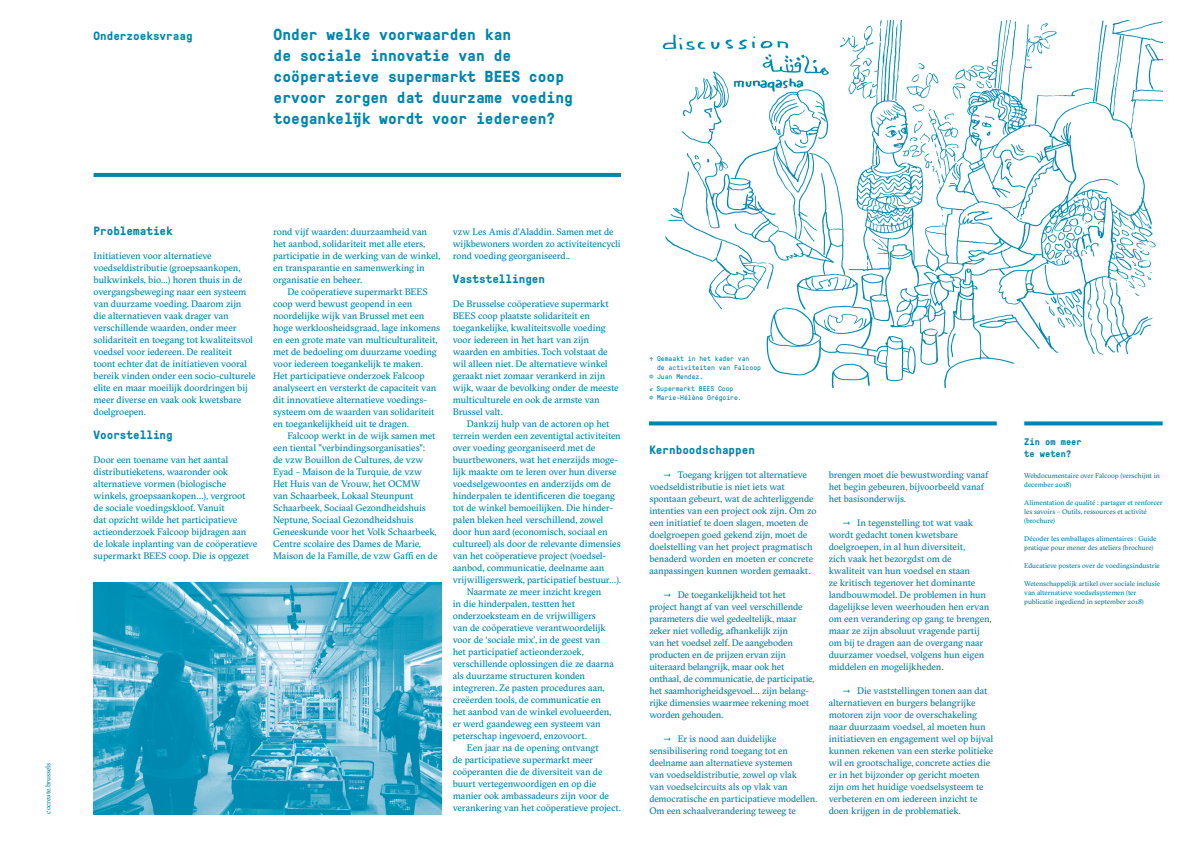
<style>
.page{position:relative;width:1191px;height:842px;background:#fff}
.page>*{position:absolute;margin:0;border:0;box-sizing:border-box;transform-origin:0 0}
.t1{font:700 16px/21px "GT Pressura Mono";color:#0085ad}
.t2{font:700 12px "GT Pressura Mono";color:#0085ad}
.t3{font:9.5px/12px "GT Sectra";letter-spacing:-.01em;color:#0085ad}
.t4{font:700 9.5px/12px "GT Pressura Mono";color:#0085ad}
.t5{font:7px/9px "GT Sectra";letter-spacing:-.01em;color:#0085ad}
.t6{font:7px/9px "GT Pressura Mono";color:#0085ad}
.s1{font-weight:700}
</style>
<div class="page">
<svg style="left:94px;top:173px;width:527px;height:4px;background:#0486ae"></svg>
<svg style="left:649px;top:421px;width:347px;height:4px"></svg>
<svg style="left:1024px;top:421px;width:138px;height:4px"></svg>
<img style="left:94px;top:582px;width:347px;height:232px">
<img style="left:662px;top:21px;width:500px;height:366px">
<p class="t5" style="left:44px;top:814px;width:52px;rotate:-90deg">cocreate.brussels</p>
<p class="t2" style="left:94px;top:27px;width:101px">Onderzoeksvraag</p>
<h1 class="t1" style="left:274px;top:24px;width:301px">Onder welke voorwaarden kan<br>de sociale innovatie van de coöperatieve supermarkt BEES coop ervoor zorgen dat duurzame voeding toegankelijk wordt voor iedereen?</h1>
<p class="t2" style="left:94px;top:222px;width:81px">Problematiek</p>
<p class="t3" style="left:94px;top:250px;width:163px">Initiatieven voor alternatieve voedseldistributie (groepsaankopen, bulkwinkels, bio…) horen thuis in de overgangsbeweging naar een systeem van duurzame voeding. Daarom zijn die alternatieven vaak drager van verschillende waarden, onder meer solidariteit en toegang tot kwaliteitsvol voedsel voor iedereen. De realiteit toont echter dat de initiatieven vooral bereik vinden onder een socio-culturele elite en maar moeilijk doordringen bij meer diverse en vaak ook kwetsbare doelgroepen.</p>
<p class="t2" style="left:94px;top:426px;width:81px">Voorstelling</p>
<p class="t3" style="left:94px;top:454px;width:165px">Door een toename van het aantal distributieketens, waaronder ook alternatieve vormen (biologische winkels, groepsaankopen…), vergroot de sociale voedingskloof. Vanuit<br>dat opzicht wilde het participatieve actieonderzoek Falcoop bijdragen aan de lokale inplanting van de coöperatieve supermarkt BEES coop. Die is opgezet</p>
<p class="t3" style="left:273px;top:226px;width:168px">rond vijf waarden: duurzaamheid van het aanbod, solidariteit met alle eters, participatie in de werking van de winkel, en transparantie en samenwerking in organisatie en beheer.</p>
<p class="t3" style="left:273px;top:286px;width:169px;text-indent:14px">De coöperatieve supermarkt BEES coop werd bewust geopend in een noordelijke wijk van Brussel met een hoge werkloosheidsgraad, lage inkomens en een grote mate van multiculturaliteit, met de bedoeling om duurzame voeding voor iedereen toegankelijk te maken.<br>Het participatieve onderzoek Falcoop analyseert en versterkt de capaciteit van dit innovatieve alternatieve voedings&shy;systeem om de waarden van solidariteit en toegankelijkheid uit te dragen.</p>
<p class="t3" style="left:273px;top:430px;width:166px;text-indent:14px">Falcoop werkt in de wijk samen met een tiental "verbindingsorganisaties":<br>de vzw Bouillon de Cultures, de vzw Eyad – Maison de la Turquie, de vzw Het Huis van de Vrouw, het OCMW van Schaarbeek, Lokaal Steunpunt Schaarbeek, Sociaal Gezondheidshuis Neptune, Sociaal Gezondheidshuis Geneeskunde voor het Volk Schaarbeek, Centre scolaire des Dames de Marie, Maison de la Famille, de vzw Gaffi en de</p>
<p class="t3" style="left:453px;top:226px;width:169px">vzw Les Amis d’Aladdin. Samen met de wijkbewoners worden zo activiteitencycli rond voeding georganiseerd..</p>
<p class="t2" style="left:453px;top:270px;width:94px">Vaststellingen</p>
<p class="t3" style="left:453px;top:298px;width:168px">De Brusselse coöperatieve supermarkt BEES coop plaatste solidariteit en toegankelijke, kwaliteitsvolle voeding voor iedereen in het hart van zijn waarden en ambities. Toch volstaat de wil alleen niet. De alternatieve winkel geraakt niet zomaar verankerd in zijn wijk, waar de bevolking onder de meeste multiculturele en ook de armste van Brussel valt.</p>
<p class="t3" style="left:467px;top:418px;width:144px">Dankzij hulp van de actoren op het</p>
<p class="t3" style="left:453px;top:430px;width:169px">terrein werden een zeventigtal activiteiten</p>
<p class="t3" style="left:453px;top:442px;width:144px">over voeding georganiseerd met de</p>
<p class="t3" style="left:453px;top:454px;width:166px">buurtbewoners, wat het enerzijds moge-</p>
<p class="t3" style="left:453px;top:466px;width:165px">lijk maakte om te leren over hun diverse</p>
<p class="t3" style="left:453px;top:478px;width:160px">voedselgewoontes en anderzijds om de</p>
<p class="t3" style="left:453px;top:490px;width:164px">hinderpalen te identificeren die toegang</p>
<p class="t3" style="left:453px;top:502px;width:161px">tot de winkel bemoeilijken. Die hinder-</p>
<p class="t3" style="left:453px;top:514px;width:152px">palen bleken heel verschillend, zowel</p>
<p class="t3" style="left:453px;top:526px;width:157px">door hun aard (economisch, sociaal en</p>
<p class="t3" style="left:453px;top:538px;width:169px">cultureel) als door de relevante dimensies</p>
<p class="t3" style="left:453px;top:550px;width:154px">van het coöperatieve project (voedsel-</p>
<p class="t3" style="left:453px;top:562px;width:153px">aanbod, communicatie, deelname aan</p>
<p class="t3" style="left:453px;top:574px;width:170px">vrijwilligerswerk, participatief bestuur…).</p>
<p class="t3" style="left:467px;top:586px;width:136px">Naarmate ze meer inzicht kregen</p>
<p class="t3" style="left:453px;top:598px;width:124px">in die hinderpalen, testten het</p>
<p class="t3" style="left:453px;top:610px;width:145px">onderzoeksteam en de vrijwilligers</p>
<p class="t3" style="left:453px;top:622px;width:154px">van de coöperatieve verantwoordelijk</p>
<p class="t3" style="left:453px;top:634px;width:149px">voor de ‘sociale mix’, in de geest van</p>
<p class="t3" style="left:453px;top:646px;width:132px">het participatief actieonderzoek,</p>
<p class="t3" style="left:453px;top:658px;width:163px">verschillende oplossingen die ze daarna</p>
<p class="t3" style="left:453px;top:670px;width:134px">als duurzame structuren konden</p>
<p class="t3" style="left:453px;top:682px;width:153px">integreren. Ze pasten procedures aan,</p>
<p class="t3" style="left:453px;top:694px;width:150px">creëerden tools, de communicatie en</p>
<p class="t3" style="left:453px;top:706px;width:160px">het aanbod van de winkel evolueerden,</p>
<p class="t3" style="left:453px;top:718px;width:150px">er werd gaandeweg een systeem van</p>
<p class="t3" style="left:453px;top:730px;width:136px">peterschap ingevoerd, enzovoort.</p>
<p class="t3" style="left:467px;top:742px;width:133px">Een jaar na de opening ontvangt</p>
<p class="t3" style="left:453px;top:754px;width:142px">de participatieve supermarkt meer</p>
<p class="t3" style="left:453px;top:766px;width:151px">coöperanten die de diversiteit van de</p>
<p class="t3" style="left:453px;top:778px;width:145px">buurt vertegenwoordigen en op die</p>
<p class="t3" style="left:453px;top:790px;width:158px">manier ook ambassadeurs zijn voor de</p>
<p class="t3" style="left:453px;top:802px;width:170px">verankering van het coöperatieve project.</p>
<p class="t6" style="left:649px;top:354px;width:102px">↑ Gemaakt in het kader van</p>
<p class="t6" style="left:657px;top:363px;width:105px">de activiteiten van Falcoop</p>
<p class="t6" style="left:649px;top:372px;width:55px">© Juan Mendez.</p>
<p class="t6" style="left:649px;top:384px;width:94px">↙ Supermarkt BEES Coop<br>© Marie-Hélène Grégoire.</p>
<p class="t2" style="left:649px;top:441px;width:107px">Kernboodschappen</p>
<p class="t3" style="left:649px;top:469px;width:169px;text-indent:14px"><span class="s1">→</span> Toegang krijgen tot alternatieve voedseldistributie is niet iets wat spontaan gebeurt, wat de achterliggende intenties van een project ook zijn. Om zo een initiatief te doen slagen, moeten de doelgroepen goed gekend zijn, moet de doelstelling van het project pragmatisch benaderd worden en moeten er concrete aanpassingen kunnen worden gemaakt.</p>
<p class="t3" style="left:649px;top:589px;width:166px;text-indent:14px"><span class="s1">→</span> De toegankelijkheid tot het project hangt af van veel verschillende parameters die wel gedeeltelijk, maar zeker niet volledig, afhankelijk zijn<br>van het voedsel zelf. De aangeboden producten en de prijzen ervan zijn uiteraard belangrijk, maar ook het onthaal, de communicatie, de participatie, het saamhorigheidsgevoel… zijn belang&shy;rijke dimensies waarmee rekening moet worden gehouden.</p>
<p class="t3" style="left:649px;top:733px;width:169px;text-indent:14px"><span class="s1">→</span> Er is nood aan duidelijke sensibilisering rond toegang tot en deelname aan alternatieve systemen<br>van voedseldistributie, zowel op vlak<br>van voedselcircuits als op vlak van democratische en participatieve modellen.<br>Om een schaalverandering teweeg te</p>
<p class="t3" style="left:828px;top:469px;width:161px">brengen moet die bewustwording vanaf het begin gebeuren, bijvoorbeeld vanaf het basisonderwijs.</p>
<p class="t3" style="left:828px;top:517px;width:164px;text-indent:14px"><span class="s1">→</span> In tegenstelling tot wat vaak wordt gedacht tonen kwetsbare doelgroepen, in al hun diversiteit,<br>zich vaak het bezorgdst om de<br>kwaliteit van hun voedsel en staan<br>ze kritisch tegenover het dominante landbouwmodel. De problemen in hun dagelijkse leven weerhouden hen ervan om een verandering op gang te brengen, maar ze zijn absoluut vragende partij om bij te dragen aan de overgang naar duurzamer voedsel, volgens hun eigen middelen en mogelijkheden.</p>
<p class="t3" style="left:828px;top:685px;width:166px;text-indent:14px"><span class="s1">→</span> Die vaststellingen tonen aan dat alternatieven en burgers belangrijke motoren zijn voor de overschakeling naar duurzaam voedsel, al moeten hun initiatieven en engagement wel op bijval kunnen rekenen van een sterke politieke wil en grootschalige, concrete acties die er in het bijzonder op gericht moeten zijn om het huidige voedselsysteem te verbeteren en om iedereen inzicht te doen krijgen in de problematiek.</p>
<p class="t4" style="left:1024px;top:436px;width:59px">Zin om meer te weten?</p>
<p class="t5" style="left:1024px;top:471px;width:137px">Webdocumentaire over Falcoop (verschijnt in december 2018)</p>
<p class="t5" style="left:1024px;top:498px;width:140px">Alimentation de qualité : partager et renforcer les savoirs – Outils, ressources et activité (brochure)</p>
<p class="t5" style="left:1024px;top:534px;width:134px">Décoder les emballages alimentaires : Guide pratique pour mener des ateliers (brochure)</p>
<p class="t5" style="left:1024px;top:561px;width:137px">Educatieve posters over de voedingsindustrie</p>
<p class="t5" style="left:1024px;top:579px;width:137px">Wetenschappelijk artikel over sociale inclusie van alternatieve voedselsystemen (ter publicatie ingediend in september 2018)</p>
</div>
